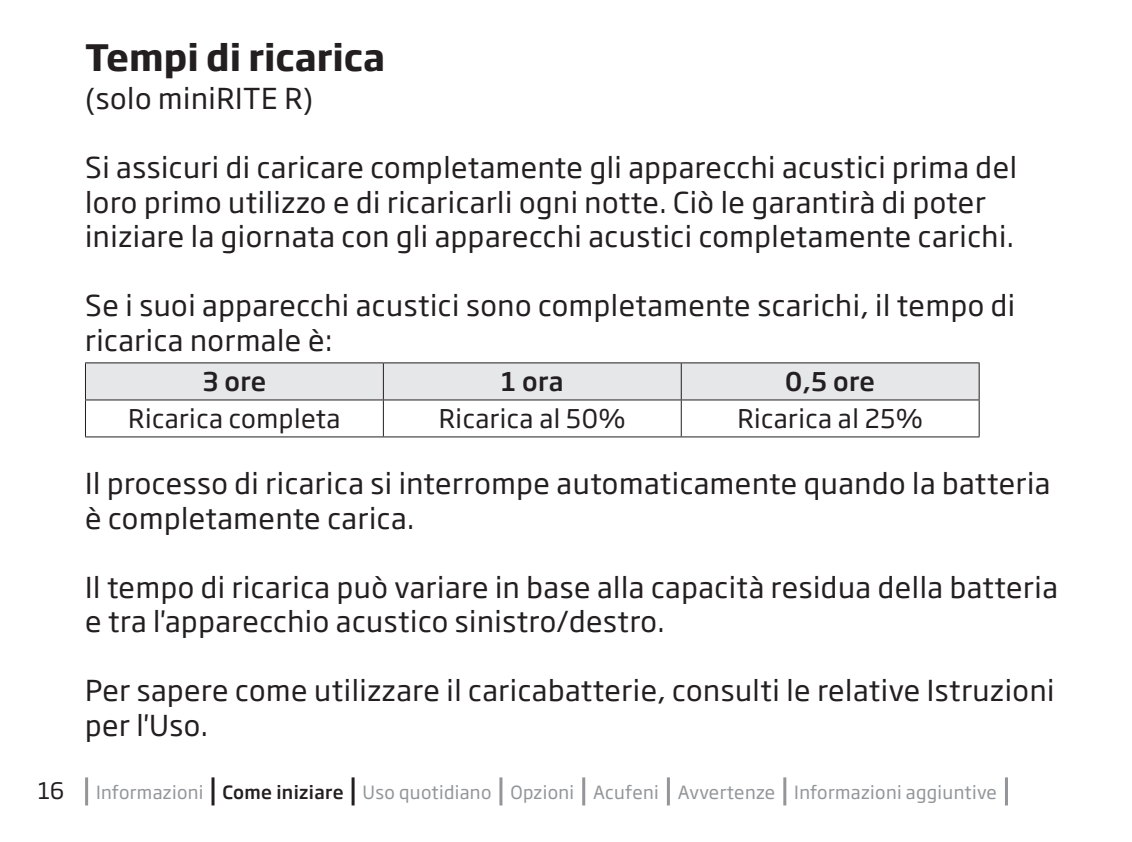
<style>
.page{position:relative;width:1132px;height:842px;background:#fff}
.page>*{position:absolute;margin:0;border:0;box-sizing:border-box;transform-origin:0 0}
.t1{font:700 36px "Soho Gothic Pro";color:#231f20}
.t2{font:28.5px/34.5px "Soho Gothic Pro";letter-spacing:.02em;color:#231f20}
.t3{font:25.5px "Soho Gothic Pro";letter-spacing:.02em;color:#231f20}
.t4{font:500 25.5px "Soho Gothic Pro";letter-spacing:.01em;color:#231f20}
.t5{font:22.5px "Soho Gothic Pro";color:#231f20}
.t6{font:18px "Soho Gothic Pro";letter-spacing:.02em;color:#939598}
.s1{font-weight:500;color:#231f20}
</style>
<div class="page">
<hr style="left:85px;top:777px;width:3px;height:28px;background:#939598">
<hr style="left:211px;top:777px;width:3px;height:28px;background:#231f20">
<hr style="left:351px;top:777px;width:3px;height:28px;background:#231f20">
<hr style="left:499px;top:777px;width:3px;height:28px;background:#939598">
<hr style="left:582px;top:777px;width:3px;height:28px;background:#939598">
<hr style="left:666px;top:777px;width:3px;height:28px;background:#939598">
<hr style="left:783px;top:777px;width:3px;height:28px;background:#939598">
<hr style="left:1004px;top:777px;width:3px;height:28px;background:#939598">
<div style="left:86px;top:363px;width:892px;height:36px;background:#e6e7e9"></div>
<hr style="left:85px;top:362px;width:298px;height:1px;background:#231f20">
<hr style="left:85px;top:363px;width:1px;height:37px;background:#231f20">
<hr style="left:383px;top:362px;width:298px;height:1px;background:#231f20">
<hr style="left:383px;top:363px;width:1px;height:37px;background:#231f20">
<hr style="left:681px;top:362px;width:298px;height:1px;background:#231f20">
<hr style="left:680px;top:363px;width:1px;height:37px;background:#231f20">
<hr style="left:978px;top:363px;width:1px;height:37px;background:#231f20">
<hr style="left:85px;top:399px;width:298px;height:1px;background:#231f20">
<hr style="left:85px;top:400px;width:1px;height:36px;background:#231f20">
<hr style="left:383px;top:399px;width:298px;height:1px;background:#231f20">
<hr style="left:383px;top:400px;width:1px;height:36px;background:#231f20">
<hr style="left:681px;top:399px;width:298px;height:1px;background:#231f20">
<hr style="left:680px;top:400px;width:1px;height:36px;background:#231f20">
<hr style="left:978px;top:400px;width:1px;height:36px;background:#231f20">
<hr style="left:85px;top:436px;width:298px;height:1px;background:#231f20">
<hr style="left:383px;top:436px;width:298px;height:1px;background:#231f20">
<hr style="left:681px;top:436px;width:298px;height:1px;background:#231f20">
<p class="t1" style="left:85px;top:29px;width:301px">Tempi di ricarica</p>
<p class="t2" style="left:85px;top:80px;width:229px">(solo miniRITE R)</p>
<p class="t2" style="left:85px;top:149px;width:933px">Si assicuri di caricare completamente gli apparecchi acustici prima del loro primo utilizzo e di ricaricarli ogni notte. Ciò le garantirà di poter iniziare la giornata con gli apparecchi acustici completamente carichi.</p>
<p class="t2" style="left:85px;top:287px;width:931px">Se i suoi apparecchi acustici sono completamente scarichi, il tempo di ricarica normale è:</p>
<p class="t4" style="left:202px;top:362px;width:65px">3 ore</p>
<p class="t4" style="left:501px;top:362px;width:64px">1 ora</p>
<p class="t4" style="left:785px;top:362px;width:91px">0,5 ore</p>
<p class="t3" style="left:128px;top:399px;width:214px">Ricarica completa</p>
<p class="t3" style="left:439px;top:399px;width:188px">Ricarica al 50%</p>
<p class="t3" style="left:737px;top:399px;width:187px">Ricarica al 25%</p>
<p class="t2" style="left:85px;top:465px;width:966px">Il processo di ricarica si interrompe automaticamente quando la batteria è completamente carica.</p>
<p class="t2" style="left:85px;top:568px;width:973px">Il tempo di ricarica può variare in base alla capacità residua della batteria e tra l'apparecchio acustico sinistro/destro.</p>
<p class="t2" style="left:85px;top:672px;width:970px">Per sapere come utilizzare il caricabatterie, consulti le relative Istruzioni per l'Uso.</p>
<p class="t5" style="left:38px;top:774px;width:28px">16</p>
<p class="t6" style="left:96px;top:779px;width:902px">Informazioni <span class="s1">Come iniziare</span> Uso quotidiano Opzioni Acufeni Avvertenze Informazioni aggiuntive</p>
</div>
